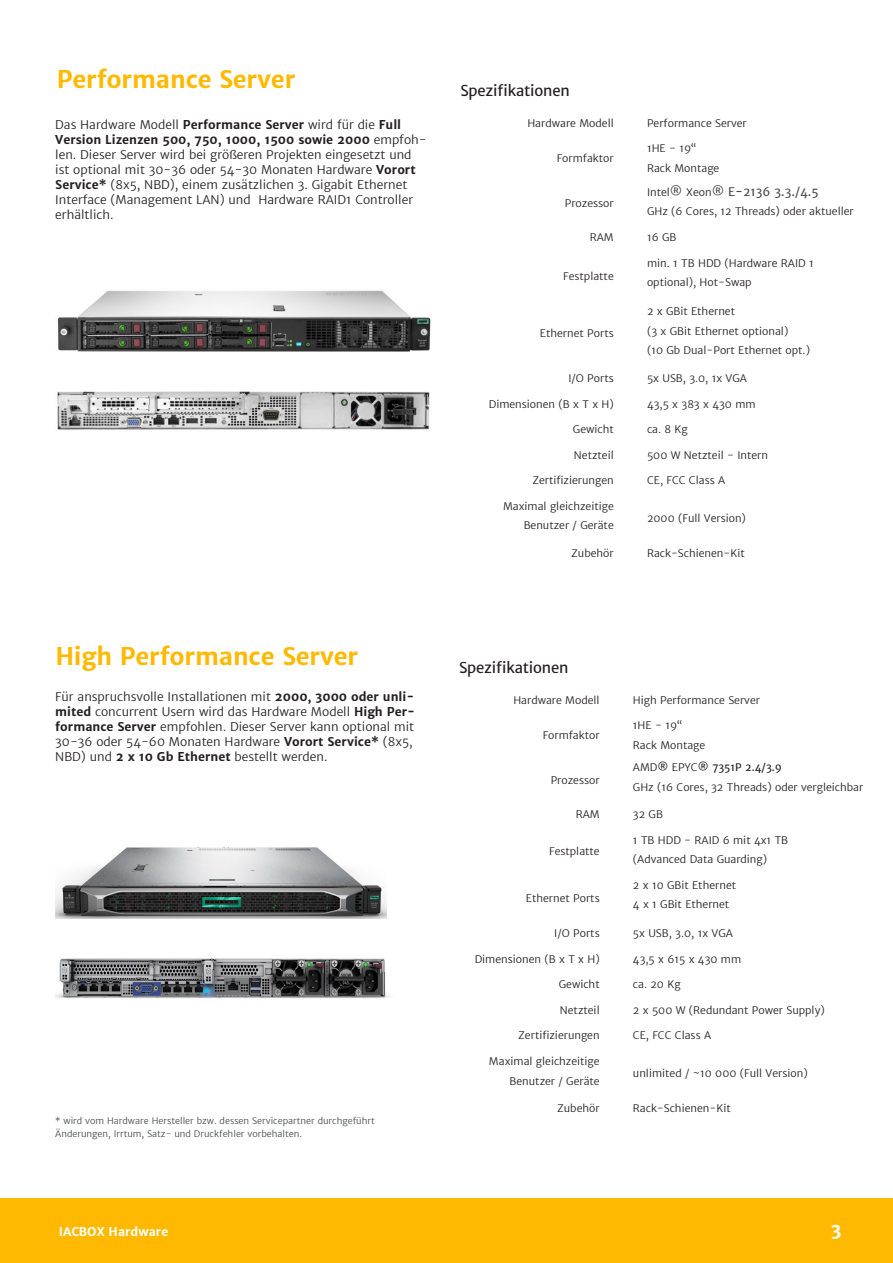
<style>
.page{position:relative;width:893px;height:1263px;background:#fff}
.page>*{position:absolute;margin:0;border:0;box-sizing:border-box;transform-origin:0 0}
.Einleitung_weiss{font:700 24px "Merriweather Sans";letter-spacing:-.01em;color:#ffb900}
.Text{font:700 18px "Merriweather Sans";color:#fff}
.Einleitung_weiss-2{font:15px "Merriweather Sans";letter-spacing:-.01em;color:#231f20}
.Bildbeschreibung{font:300 12px/15px "Merriweather Sans";color:#231f20}
.Bildbeschreibung-2{font:12px "Merriweather Sans";color:#4a4e4d}
.Text-2{font:700 12px "Merriweather Sans";color:#fff}
.Bildbeschreibung-3{font:300 10.5px "Merriweather Sans";color:#231f20}
.Bildbeschreibung-4{font:10.5px "Merriweather Sans";color:#231f20}
.Bildbeschreibung-5{font:300 9px/13.5px "Merriweather Sans";color:#4a4e4d}
.s1{font-weight:700}
.s2{font-weight:300;font-size:10.5px;color:#231f20}
.s3{font-weight:300}
</style>
<div class="page">
<div style="left:0;top:1198px;width:893px;height:65px;background:#ffb900"></div>
<img style="left:57px;top:391px;width:373px;height:39px">
<img style="left:57px;top:290px;width:374px;height:62px">
<img style="left:55px;top:958px;width:335px;height:41px">
<img style="left:55px;top:847px;width:331px;height:71px">
<p class="Einleitung_weiss" style="left:57px;top:65px;width:240px">Performance Server</p>
<p class="Bildbeschreibung" style="left:55px;top:117px;width:373px">Das Hardware Modell <span class="s1">Performance Server</span> wird für die <span class="s1">Full Version Lizenzen 500, 750, 1000, 1500 sowie 2000</span> empfoh&shy;len. Dieser Server wird bei größeren Projekten eingesetzt und ist optional mit 30-36 oder 54-30 Monaten Hardware <span class="s1">Vorort Service*</span> (8x5, NBD), einem zusätzlichen 3. Gigabit Ethernet Interface (Management LAN) und Hardware RAID1 Controller erhältlich.</p>
<p class="Einleitung_weiss-2" style="left:460px;top:82px;width:111px">Spezifikationen</p>
<p class="Bildbeschreibung-3" style="left:527px;top:117px;width:88px">Hardware Modell</p>
<p class="Bildbeschreibung-3" style="left:647px;top:117px;width:101px">Performance Server</p>
<p class="Bildbeschreibung-3" style="left:557px;top:152px;width:59px">Formfaktor</p>
<p class="Bildbeschreibung-3" style="left:647px;top:142px;width:51px">1HE - 19“</p>
<p class="Bildbeschreibung-3" style="left:647px;top:162px;width:74px">Rack Montage</p>
<p class="Bildbeschreibung-3" style="left:565px;top:196px;width:50px">Prozessor</p>
<p class="Bildbeschreibung-2" style="left:647px;top:184px;width:173px"><span class="s2">Intel</span>® <span class="s2">Xeon</span>® E-2136 3.3./4.5</p>
<p class="Bildbeschreibung-3" style="left:647px;top:205px;width:208px">GHz (6 Cores, 12 Threads) oder aktueller</p>
<p class="Bildbeschreibung-3" style="left:590px;top:231px;width:25px">RAM</p>
<p class="Bildbeschreibung-3" style="left:647px;top:231px;width:31px">16 GB</p>
<p class="Bildbeschreibung-3" style="left:563px;top:270px;width:52px">Festplatte</p>
<p class="Bildbeschreibung-3" style="left:647px;top:257px;width:168px">min. 1 TB HDD (Hardware RAID 1</p>
<p class="Bildbeschreibung-3" style="left:647px;top:276px;width:106px">optional), Hot-Swap</p>
<p class="Bildbeschreibung-3" style="left:540px;top:327px;width:75px">Ethernet Ports</p>
<p class="Bildbeschreibung-3" style="left:647px;top:305px;width:90px">2 x GBit Ethernet</p>
<p class="Bildbeschreibung-3" style="left:647px;top:324px;width:143px">(3 x GBit Ethernet optional)</p>
<p class="Bildbeschreibung-3" style="left:647px;top:344px;width:164px">(10 Gb Dual-Port Ethernet opt.)</p>
<p class="Bildbeschreibung-3" style="left:568px;top:372px;width:47px">I/O Ports</p>
<p class="Bildbeschreibung-3" style="left:647px;top:372px;width:101px">5x USB, 3.0, 1x VGA</p>
<p class="Bildbeschreibung-3" style="left:489px;top:397px;width:126px">Dimensionen (B x T x H)</p>
<p class="Bildbeschreibung-3" style="left:647px;top:397px;width:110px">43,5 x 383 x 430 mm</p>
<p class="Bildbeschreibung-3" style="left:573px;top:423px;width:42px">Gewicht</p>
<p class="Bildbeschreibung-3" style="left:647px;top:423px;width:42px">ca. 8 Kg</p>
<p class="Bildbeschreibung-3" style="left:574px;top:448px;width:41px">Netzteil</p>
<p class="Bildbeschreibung-3" style="left:647px;top:448px;width:123px">500 W Netzteil - Intern</p>
<p class="Bildbeschreibung-3" style="left:532px;top:474px;width:83px">Zertifizierungen</p>
<p class="Bildbeschreibung-3" style="left:647px;top:474px;width:80px">CE, FCC Class A</p>
<p class="Bildbeschreibung-3" style="left:503px;top:499px;width:112px">Maximal gleichzeitige</p>
<p class="Bildbeschreibung-3" style="left:524px;top:519px;width:92px">Benutzer / Geräte</p>
<p class="Bildbeschreibung-3" style="left:647px;top:512px;width:100px">2000 (Full Version)</p>
<p class="Bildbeschreibung-3" style="left:571px;top:547px;width:44px">Zubehör</p>
<p class="Bildbeschreibung-3" style="left:647px;top:547px;width:99px">Rack-Schienen-Kit</p>
<p class="Einleitung_weiss" style="left:55px;top:642px;width:304px">High Performance Server</p>
<p class="Bildbeschreibung" style="left:55px;top:689px;width:361px">Für anspruchsvolle Installationen mit <span class="s1">2000, 3000 oder unli&shy;mited</span> concurrent Usern wird das Hardware Modell <span class="s1">High Per&shy;formance Server</span> empfohlen. Dieser Server kann optional mit 30-36 oder 54-60 Monaten Hardware <span class="s1">Vorort Service*</span> (8x5, NBD) und <span class="s1">2 x 10 Gb Ethernet</span> bestellt werden.</p>
<p class="Bildbeschreibung-5" style="left:55px;top:1114px;width:321px">* wird vom Hardware Hersteller bzw. dessen Servicepartner durchgeführt<br>Änderungen, Irrtum, Satz- und Druckfehler vorbehalten.</p>
<p class="Einleitung_weiss-2" style="left:459px;top:659px;width:111px">Spezifikationen</p>
<p class="Bildbeschreibung-3" style="left:513px;top:694px;width:88px">Hardware Modell</p>
<p class="Bildbeschreibung-3" style="left:633px;top:694px;width:129px">High Performance Server</p>
<p class="Bildbeschreibung-3" style="left:543px;top:729px;width:59px">Formfaktor</p>
<p class="Bildbeschreibung-3" style="left:633px;top:719px;width:51px">1HE - 19“</p>
<p class="Bildbeschreibung-3" style="left:633px;top:739px;width:74px">Rack Montage</p>
<p class="Bildbeschreibung-3" style="left:551px;top:773px;width:50px">Prozessor</p>
<p class="Bildbeschreibung-4" style="left:633px;top:761px;width:151px"><span class="s3">AMD</span>® <span class="s3">EPYC</span>® 7351P 2.4/3.9</p>
<p class="Bildbeschreibung-3" style="left:633px;top:781px;width:232px">GHz (16 Cores, 32 Threads) oder vergleichbar</p>
<p class="Bildbeschreibung-3" style="left:576px;top:808px;width:25px">RAM</p>
<p class="Bildbeschreibung-3" style="left:633px;top:808px;width:31px">32 GB</p>
<p class="Bildbeschreibung-3" style="left:549px;top:845px;width:52px">Festplatte</p>
<p class="Bildbeschreibung-3" style="left:633px;top:833px;width:157px">1 TB HDD - RAID 6 mit 4x1 TB</p>
<p class="Bildbeschreibung-3" style="left:633px;top:853px;width:136px">(Advanced Data Guarding)</p>
<p class="Bildbeschreibung-3" style="left:526px;top:892px;width:75px">Ethernet Ports</p>
<p class="Bildbeschreibung-3" style="left:633px;top:879px;width:105px">2 x 10 GBit Ethernet</p>
<p class="Bildbeschreibung-3" style="left:633px;top:898px;width:98px">4 x 1 GBit Ethernet</p>
<p class="Bildbeschreibung-3" style="left:554px;top:927px;width:47px">I/O Ports</p>
<p class="Bildbeschreibung-3" style="left:633px;top:927px;width:101px">5x USB, 3.0, 1x VGA</p>
<p class="Bildbeschreibung-3" style="left:475px;top:953px;width:126px">Dimensionen (B x T x H)</p>
<p class="Bildbeschreibung-3" style="left:633px;top:953px;width:110px">43,5 x 615 x 430 mm</p>
<p class="Bildbeschreibung-3" style="left:559px;top:978px;width:42px">Gewicht</p>
<p class="Bildbeschreibung-3" style="left:633px;top:978px;width:49px">ca. 20 Kg</p>
<p class="Bildbeschreibung-3" style="left:560px;top:1004px;width:41px">Netzteil</p>
<p class="Bildbeschreibung-3" style="left:633px;top:1004px;width:193px">2 x 500 W (Redundant Power Supply)</p>
<p class="Bildbeschreibung-3" style="left:518px;top:1029px;width:83px">Zertifizierungen</p>
<p class="Bildbeschreibung-3" style="left:633px;top:1029px;width:80px">CE, FCC Class A</p>
<p class="Bildbeschreibung-3" style="left:489px;top:1055px;width:112px">Maximal gleichzeitige</p>
<p class="Bildbeschreibung-3" style="left:510px;top:1074px;width:92px">Benutzer / Geräte</p>
<p class="Bildbeschreibung-3" style="left:633px;top:1067px;width:176px">unlimited / ~10 000 (Full Version)</p>
<p class="Bildbeschreibung-3" style="left:557px;top:1102px;width:44px">Zubehör</p>
<p class="Bildbeschreibung-3" style="left:633px;top:1102px;width:99px">Rack-Schienen-Kit</p>
<p class="Text-2" style="left:59px;top:1224px;width:111px">IACBOX Hardware</p>
<p class="Text" style="left:831px;top:1218px;width:12px">3</p>
</div>
